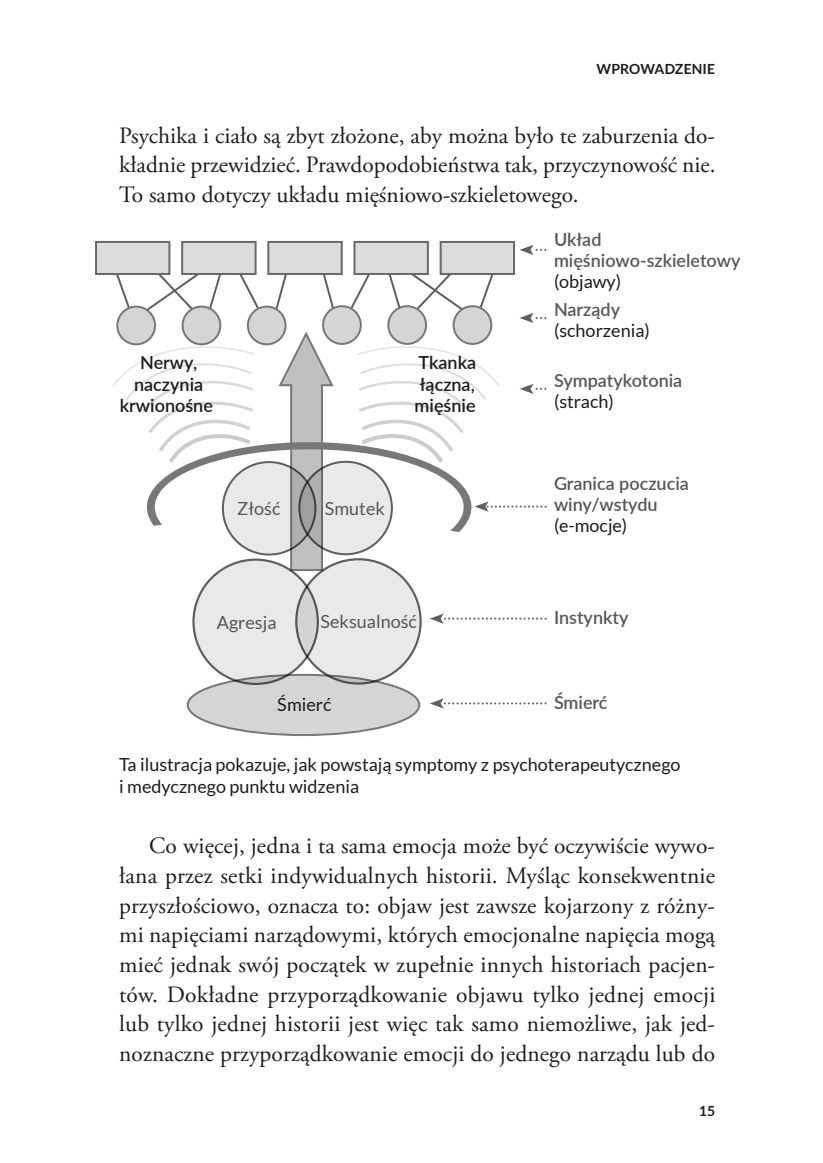
<style>
.page{position:relative;width:823px;height:1163px;background:#fff}
.page>*{position:absolute;margin:0;border:0;box-sizing:border-box;transform-origin:0 0}
.t1{font:23.4px/29.6px "Adobe Garamond Pro";color:#1d1d1b;text-align:justify}
.t2{font:600 18px/21px "Lato";color:#575756}
.t3{font:18px/22px "Lato";color:#1d1d1b}
.t4{font:600 18px/21px "Lato";color:#1c1c1b;text-align:center}
.t5{font:18px "Lato";color:#1c1c1b}
.t6{font:18px "Lato";color:#575756}
.t7{font:700 14px "Lato";letter-spacing:.01em;color:#1d1d1b}
</style>
<div class="page">
<div style="left:193px;top:559px;width:124px;height:124px;background:#e9e9e8;border-radius:50%"></div>
<div style="left:296px;top:559px;width:124px;height:124px;background:#e9e9e8;border-radius:50%"></div>
<div style="left:187px;top:674px;width:232px;height:61px;background:#d6d5d5;border-radius:50%"></div>
<div style="left:186px;top:673px;width:234px;height:63px;border:2px solid #787877;border-radius:50%"></div>
<svg style="left:519px;top:245px;width:26px;height:10px"></svg>
<svg style="left:430px;top:613px;width:115px;height:10px"></svg>
<svg style="left:430px;top:698px;width:115px;height:10px"></svg>
<div style="left:268px;top:242px;width:73px;height:32px;background:#dcdcdc"></div>
<div style="left:267px;top:241px;width:75px;height:34px;border:2px solid #696968"></div>
<div style="left:182px;top:242px;width:73px;height:32px;background:#dcdcdc"></div>
<div style="left:181px;top:241px;width:75px;height:34px;border:2px solid #696968"></div>
<div style="left:96px;top:242px;width:73px;height:32px;background:#dcdcdc"></div>
<div style="left:95px;top:241px;width:75px;height:34px;border:2px solid #696968"></div>
<div style="left:354px;top:242px;width:73px;height:32px;background:#dcdcdc"></div>
<div style="left:353px;top:241px;width:75px;height:34px;border:2px solid #696968"></div>
<div style="left:440px;top:242px;width:73px;height:32px;background:#dcdcdc"></div>
<div style="left:439px;top:241px;width:75px;height:34px;border:2px solid #696968"></div>
<svg style="left:111px;top:267px;width:434px;height:305px"></svg>
<p class="t7" style="left:596px;top:61px;width:120px">WPROWADZENIE</p>
<p class="t1" style="left:119px;top:121px;width:597px">Psychika i ciało są zbyt złożone, aby można było te zaburzenia do&shy;kładnie przewidzieć. Prawdopodobieństwa tak, przyczynowość nie.<br>To samo dotyczy układu mięśniowo-szkieletowego.</p>
<p class="t2" style="left:553px;top:228px;width:188px">Układ mięśniowo-szkieletowy</p>
<p class="t5" style="left:553px;top:271px;width:69px">(objawy)</p>
<p class="t2" style="left:553px;top:298px;width:68px">Narządy</p>
<p class="t5" style="left:553px;top:320px;width:97px">(schorzenia)</p>
<p class="t2" style="left:553px;top:369px;width:130px">Sympatykotonia</p>
<p class="t5" style="left:553px;top:391px;width:61px">(strach)</p>
<p class="t4" style="left:414px;top:351px;width:63px;text-align:justify">Tkanka łączna, mięśnie</p>
<p class="t4" style="left:120px;top:351px;width:94px">Nerwy, naczynia krwionośne</p>
<p class="t6" style="left:237px;top:498px;width:45px">Złość</p>
<p class="t6" style="left:325px;top:498px;width:61px">Smutek</p>
<p class="t6" style="left:217px;top:612px;width:61px">Agresja</p>
<p class="t6" style="left:320px;top:611px;width:98px">Seksualność</p>
<p class="t2" style="left:553px;top:472px;width:136px">Granica poczucia winy/wstydu</p>
<p class="t5" style="left:553px;top:515px;width:75px">(e-mocje)</p>
<p class="t2" style="left:553px;top:606px;width:76px">Instynkty</p>
<p class="t5" style="left:277px;top:694px;width:56px">Śmierć</p>
<p class="t2" style="left:553px;top:690px;width:55px">Śmierć</p>
<p class="t3" style="left:119px;top:753px;width:562px">Ta ilustracja pokazuje, jak powstają symptomy z psychoterapeutycznego i medycznego punktu widzenia</p>
<p class="t1" style="left:119px;top:831px;width:597px;text-indent:30px">Co więcej, jedna i ta sama emocja może być oczywiście wywo&shy;łana przez setki indywidualnych historii. Myśląc konsekwentnie przyszłościowo, oznacza to: objaw jest zawsze kojarzony z różny&shy;mi napięciami narządowymi, których emocjonalne napięcia mogą mieć jednak swój początek w zupełnie innych historiach pacjen&shy;tów. Dokładne przyporządkowanie objawu tylko jednej emocji lub tylko jednej historii jest więc tak samo niemożliwe, jak jed&shy;noznaczne przyporządkowanie emocji do jednego narządu lub do</p>
<p class="t7" style="left:698px;top:1102px;width:18px">15</p>
</div>
